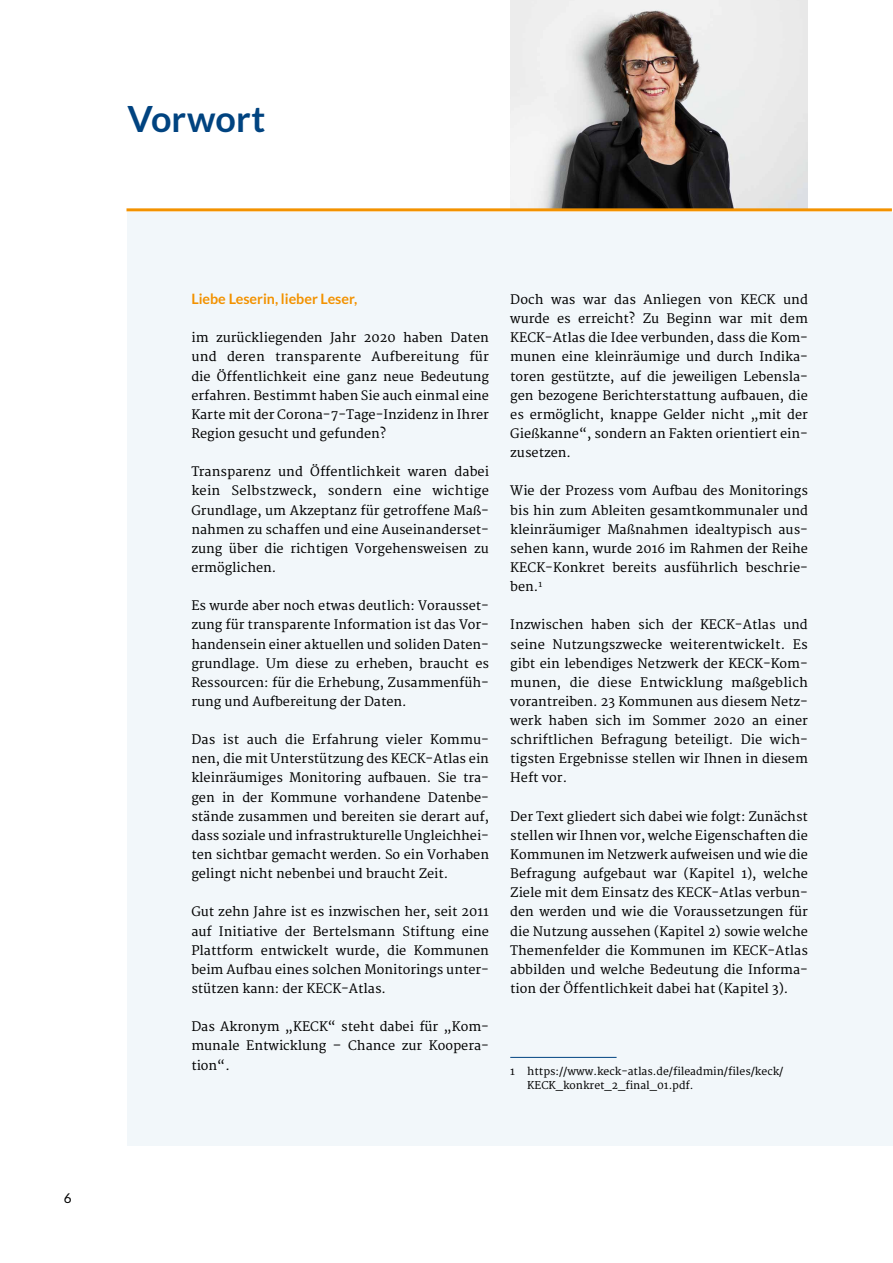
<style>
.page{position:relative;width:893px;height:1263px;background:#fff}
.page>*{position:absolute;margin:0;border:0;box-sizing:border-box;transform-origin:0 0}
.t1{font:700 36px "Lato";letter-spacing:.005em;color:#004380}
.t2{font:700 14.25px "Lato";color:#f39200}
.t3{font:13.5px "Lato";color:#000}
.t4{font:12.75px/19.2px "Merriweather";color:#000;text-align:justify}
.t5{font:10.5px/13.5px "Merriweather";color:#000}
</style>
<div class="page">
<img style="left:510px;top:0;width:298px;height:208px">
<div style="left:128px;top:213px;width:765px;height:933px;background:#f2f7fa"></div>
<hr style="left:126px;top:208px;width:766px;height:3px;background:#f39200">
<hr style="left:510px;top:1057px;width:107px;height:1px;background:#004380">
<h1 class="t1" style="left:128px;top:98px;width:139px">Vorwort</h1>
<p class="t3" style="left:64px;top:1191px;width:9px">6</p>
<p class="t2" style="left:191px;top:291px;width:167px">Liebe Leserin, lieber Leser,</p>
<p class="t4" style="left:191px;top:329px;width:299px">im zurückliegenden Jahr 2020 haben Daten und deren transparente Aufbereitung für die Öffentlichkeit eine ganz neue Bedeutung erfahren. Bestimmt haben Sie auch einmal eine Karte mit der Corona-7-Tage-Inzidenz in Ihrer Region gesucht und gefunden?</p>
<p class="t4" style="left:191px;top:463px;width:299px">Transparenz und Öffentlichkeit waren dabei kein Selbstzweck, sondern eine wichtige Grundlage, um Akzeptanz für getroffene Maß&shy;nahmen zu schaffen und eine Auseinanderset&shy;zung über die richtigen Vorgehensweisen zu ermöglichen.</p>
<p class="t4" style="left:191px;top:597px;width:299px">Es wurde aber noch etwas deutlich: Vorausset&shy;zung für transparente Information ist das Vor&shy;handensein einer aktuellen und soliden Daten&shy;grundlage. Um diese zu erheben, braucht es Ressourcen: für die Erhebung, Zusammenfüh&shy;rung und Aufbereitung der Daten.</p>
<p class="t4" style="left:191px;top:731px;width:299px">Das ist auch die Erfahrung vieler Kommu&shy;nen, die mit Unterstützung des KECK-Atlas ein kleinräumiges Monitoring aufbauen. Sie tra&shy;gen in der Kommune vorhandene Datenbe&shy;stände zusammen und bereiten sie derart auf, dass soziale und infrastrukturelle Ungleichhei&shy;ten sichtbar gemacht werden. So ein Vorhaben gelingt nicht nebenbei und braucht Zeit.</p>
<p class="t4" style="left:191px;top:903px;width:299px">Gut zehn Jahre ist es inzwischen her, seit 2011 auf Initiative der Bertelsmann Stiftung eine Plattform entwickelt wurde, die Kommunen beim Aufbau eines solchen Monitorings unter&shy;stützen kann: der KECK-Atlas.</p>
<p class="t4" style="left:191px;top:1018px;width:299px">Das Akronym „KECK“ steht dabei für „Kom&shy;munale Entwicklung – Chance zur Koopera&shy;tion“.</p>
<p class="t4" style="left:510px;top:290px;width:299px">Doch was war das Anliegen von KECK und wurde es erreicht? Zu Beginn war mit dem KECK-Atlas die Idee verbunden, dass die Kom&shy;munen eine kleinräumige und durch Indika&shy;toren gestützte, auf die jeweiligen Lebensla&shy;gen bezogene Berichterstattung aufbauen, die es ermöglicht, knappe Gelder nicht „mit der Gießkanne“, sondern an Fakten orientiert ein&shy;zusetzen.</p>
<p class="t4" style="left:510px;top:482px;width:299px">Wie der Prozess vom Aufbau des Monitorings bis hin zum Ableiten gesamtkommunaler und kleinräumiger Maßnahmen idealtypisch aus&shy;sehen kann, wurde 2016 im Rahmen der Reihe KECK-Konkret bereits ausführlich beschrie&shy;ben.<sup>1</sup></p>
<p class="t4" style="left:510px;top:616px;width:299px">Inzwischen haben sich der KECK-Atlas und seine Nutzungszwecke weiterentwickelt. Es gibt ein lebendiges Netzwerk der KECK-Kom&shy;munen, die diese Entwicklung maßgeblich vorantreiben. 23 Kommunen aus diesem Netz&shy;werk haben sich im Sommer 2020 an einer schriftlichen Befragung beteiligt. Die wich&shy;tigsten Ergebnisse stellen wir Ihnen in diesem Heft vor.</p>
<p class="t4" style="left:510px;top:807px;width:299px">Der Text gliedert sich dabei wie folgt: Zunächst stellen wir Ihnen vor, welche Eigenschaften die Kommunen im Netzwerk aufweisen und wie die Befragung aufgebaut war (Kapitel 1), welche Ziele mit dem Einsatz des KECK-Atlas verbun&shy;den werden und wie die Voraussetzungen für die Nutzung aussehen (Kapitel 2) sowie welche Themenfelder die Kommunen im KECK-Atlas abbilden und welche Bedeutung die Informa&shy;tion der Öffentlichkeit dabei hat (Kapitel 3).</p>
<p class="t5" style="left:527px;top:1065px;width:258px;text-indent:-17px">1 https://www.keck-atlas.de/fileadmin/files/keck/<br>KECK_konkret_2_final_01.pdf.</p>
</div>
